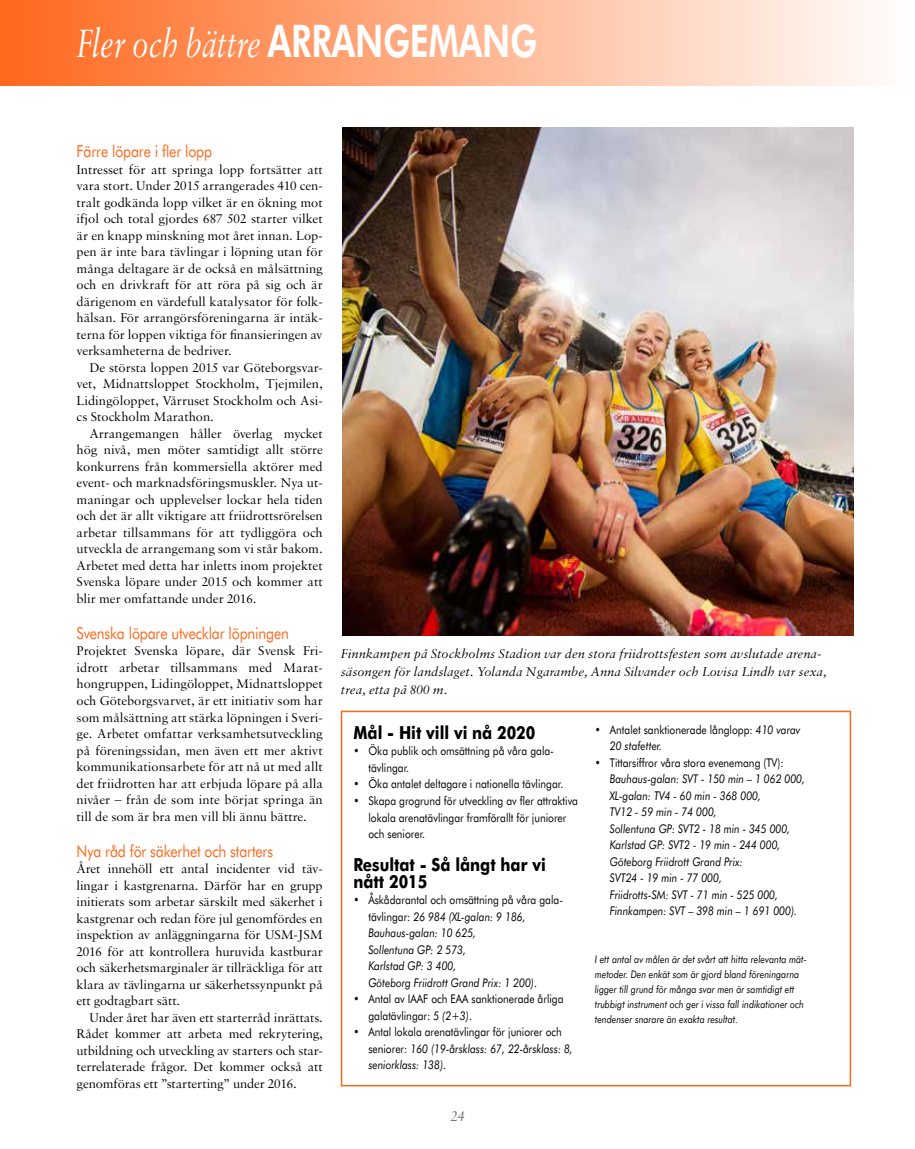
<style>
.page{position:relative;width:915px;height:1149px;background:#fff}
.page>*{position:absolute;margin:0;border:0;box-sizing:border-box;transform-origin:0 0}
.t1{font:italic 42px "Sabon MT Std";letter-spacing:-.01em;color:#fff;scale:.75 1}
.t2{font:700 18px/16.5px "Futura BT";color:#000;scale:.85 1}
.t3{font:16.5px "Futura BT";letter-spacing:-.01em;color:#ff671b;scale:.85 1}
.t4{font:italic 15px "Sabon MT Std";color:#717271}
.t5{font:13.5px/16.5px "Sabon MT Std";color:#000;text-align:justify}
.t6{font:italic 13.5px/18px "Sabon MT Std";color:#000}
.t7{font:12px/16.5px "Futura BT";color:#000;scale:.85 1}
.t8{font:italic 12px/16.5px "Futura BT";color:#000;scale:.85 1}
.t9{font:italic 10.5px/15px "Futura BT";color:#000;scale:.85 1}
.s1{font-family:"Futura BT";font-weight:800;font-style:normal;font-size:45px}
.s2{font-style:normal}
.s3{font-style:italic}
</style>
<div class="page">
<img style="left:343px;top:128px;width:510px;height:507px">
<div style="left:340px;top:710px;width:510px;height:376px;background:#fff;border:2px solid #ff671b"></div>
<div style="left:0;top:0;width:914px;height:85px;background:linear-gradient(to right,#ff681c,#fff)"></div>
<h1 class="t1" style="left:77px;top:19px;width:615px">Fler och bättre <span class="s1">ARRANGEMANG</span></h1>
<p class="t3" style="left:77px;top:141px;width:161px">Färre löpare i fler lopp</p>
<p class="t5" style="left:77px;top:161px;width:247px">Intresset för att springa lopp fortsätter att vara stort. Under 2015 arrangerades 410 cen&shy;tralt godkända lopp vilket är en ökning mot ifjol och total gjordes 687 502 starter vilket är en knapp minskning mot året innan. Lop&shy;pen är inte bara tävlingar i löpning utan för många deltagare är de också en målsättning och en drivkraft för att röra på sig och är därigenom en värdefull katalysator för folk&shy;hälsan. För arrangörsföreningarna är intäk&shy;terna för loppen viktiga för finansieringen av verksamheterna de bedriver.</p>
<p class="t5" style="left:77px;top:359px;width:247px;text-indent:13px">De största loppen 2015 var Göteborgsvar&shy;vet, Midnattsloppet Stockholm, Tjejmilen, Lidingöloppet, Vårruset Stockholm och Asi&shy;cs Stockholm Marathon.</p>
<p class="t5" style="left:77px;top:424px;width:247px;text-indent:13px">Arrangemangen håller överlag mycket hög nivå, men möter samtidigt allt större konkurrens från kommersiella aktörer med event- och marknadsföringsmuskler. Nya ut&shy;maningar och upplevelser lockar hela tiden och det är allt viktigare att friidrottsrörelsen arbetar tillsammans för att tydliggöra och utveckla de arrangemang som vi står bakom.<br>Arbetet med detta har inletts inom projektet Svenska löpare under 2015 och kommer att blir mer omfattande under 2016.</p>
<p class="t3" style="left:77px;top:623px;width:251px">Svenska löpare utvecklar löpningen</p>
<p class="t5" style="left:77px;top:642px;width:247px">Projektet Svenska löpare, där Svensk Fri&shy;idrott arbetar tillsammans med Marat&shy;hongruppen, Lidingöloppet, Midnattsloppet och Göteborgsvarvet, är ett initiativ som har som målsättning att stärka löpningen i Sveri&shy;ge. Arbetet omfattar verksamhetsutveckling på föreningssidan, men även ett mer aktivt kommunikationsarbete för att nå ut med allt det friidrotten har att erbjuda löpare på alla nivåer – från de som inte börjat springa än till de som är bra men vill bli ännu bättre.</p>
<p class="t3" style="left:77px;top:840px;width:232px">Nya råd för säkerhet och starters</p>
<p class="t5" style="left:77px;top:860px;width:247px">Året innehöll ett antal incidenter vid täv&shy;lingar i kastgrenarna. Därför har en grupp initierats som arbetar särskilt med säkerhet i kastgrenar och redan före jul genomfördes en inspektion av anläggningarna för USM-JSM 2016 för att kontrollera huruvida kastburar och säkerhetsmarginaler är tillräckliga för att klara av tävlingarna ur säkerhetssynpunkt på ett godtagbart sätt.</p>
<p class="t5" style="left:77px;top:1008px;width:247px;text-indent:13px">Under året har även ett starterråd inrättats.<br>Rådet kommer att arbeta med rekrytering, utbildning och utveckling av starters och star&shy;terrelaterade frågor. Det kommer också att genomföras ett ”starterting” under 2016.</p>
<p class="t6" style="left:340px;top:644px;width:487px">Finnkampen på Stockholms Stadion var den stora friidrottsfesten som avslutade arena&shy;säsongen för landslaget. Yolanda Ngarambe, Anna Silvander och Lovisa Lindh var sexa, trea, etta på 800 m.</p>
<h2 class="t2" style="left:353px;top:724px;width:215px">Mål - Hit vill vi nå 2020</h2>
<p class="t7" style="left:368px;top:742px;width:220px;text-indent:-15px">• Öka publik och omsättning på våra gala&shy;tävlingar.</p>
<p class="t7" style="left:353px;top:775px;width:248px">• Öka antalet deltagare i nationella tävlingar.</p>
<p class="t7" style="left:368px;top:792px;width:248px;text-indent:-15px">• Skapa grogrund för utveckling av fler attraktiva lokala arenatävlingar framförallt för juniorer och seniorer.</p>
<h2 class="t2" style="left:353px;top:856px;width:228px">Resultat - Så långt har vi nått 2015</h2>
<p class="t8" style="left:368px;top:891px;width:230px;text-indent:-15px"><span class="s2">• Åskådarantal och omsättning på våra gala&shy;tävlingar:</span> 26 984 (XL-galan: 9 186,<br>Bauhaus-galan: 10 625,<br>Sollentuna GP: 2 573,<br>Karlstad GP: 3 400,<br>Göteborg Friidrott Grand Prix: 1 200)<span class="s2">.</span></p>
<p class="t7" style="left:368px;top:990px;width:231px;text-indent:-15px">• Antal av IAAF och EAA sanktionerade årliga galatävlingar: <span class="s3">5 (2+3)</span>.</p>
<p class="t7" style="left:368px;top:1023px;width:242px;text-indent:-15px">• Antal lokala arenatävlingar för juniorer och seniorer: <span class="s3">160 (19-årsklass: 67, 22-årsklass: 8, seniorklass: 138)</span>.</p>
<p class="t4" style="left:450px;top:1106px;width:16px">24</p>
<p class="t7" style="left:609px;top:720px;width:226px;text-indent:-15px">• Antalet sanktionerade långlopp: <span class="s3">410 varav<br>20 stafetter.</span></p>
<p class="t7" style="left:594px;top:753px;width:224px">• Tittarsiffror våra stora evenemang (TV):</p>
<p class="t8" style="left:609px;top:770px;width:231px">Bauhaus-galan: SVT - 150 min – 1 062 000,<br>XL-galan: TV4 - 60 min - 368 000,<br>TV12 - 59 min - 74 000,<br>Sollentuna GP: SVT2 - 18 min - 345 000,<br>Karlstad GP: SVT2 - 19 min - 244 000,<br>Göteborg Friidrott Grand Prix:<br>SVT24 - 19 min - 77 000,<br>Friidrotts-SM: SVT - 71 min - 525 000,<br>Finnkampen: SVT – 398 min – 1 691 000).</p>
<p class="t9" style="left:594px;top:951px;width:250px">I ett antal av målen är det svårt att hitta relevanta mät&shy;metoder. Den enkät som är gjord bland föreningarna ligger till grund för många svar men är samtidigt ett trubbigt instrument och ger i vissa fall indikationer och tendenser snarare än exakta resultat.</p>
</div>
